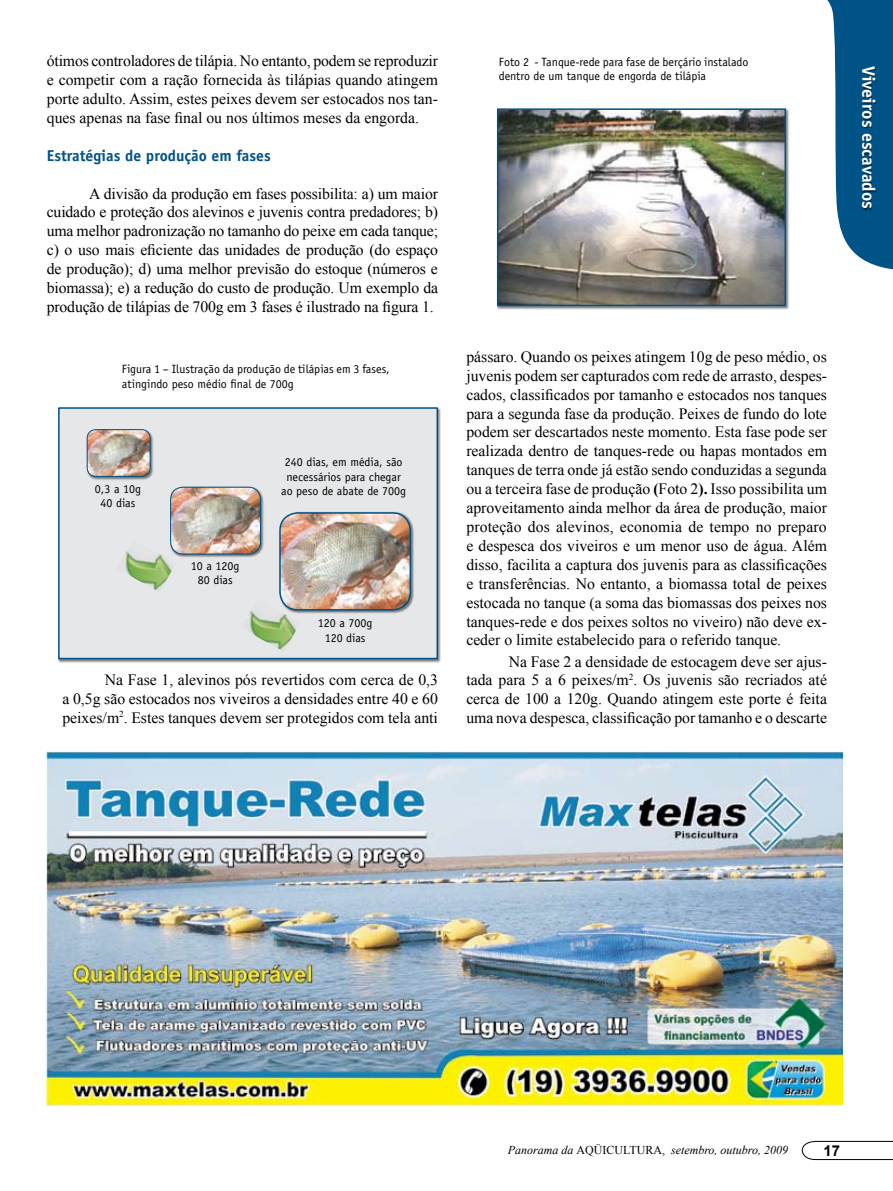
<style>
.page{position:relative;width:893px;height:1191px;background:#fff}
.page>*{position:absolute;margin:0;border:0;box-sizing:border-box;transform-origin:0 0}
.t1{font:700 18px "Officina Sans";color:#fff}
.t2{font:15.75px/18.9px "Times New Roman";color:#000;text-align:justify}
.t3{font:700 15.75px "Officina Sans";color:#005387}
.t4{font:700 15px "Arial";color:#000}
.t5{font:12px/14.4px "Officina Sans";color:#000;text-align:center}
.t6{font:italic 12px "Times New Roman";color:#000}
.s1{font-weight:700}
.s2{font-style:normal}
</style>
<div class="page">
<svg style="left:801px;top:1140px;width:92px;height:20px"></svg>
<svg style="left:827px;top:0;width:66px;height:260px"></svg>
<div style="left:863px;top:67px;width:30px;height:212px;background:#000;opacity:.5"></div>
<div style="left:58px;top:407px;width:389px;height:262px;background:#000;opacity:.5"></div>
<div style="left:58px;top:407px;width:380px;height:252px;background:#e6e7e8;border:2px solid #005387"></div>
<div style="left:279px;top:511px;width:141px;height:109px;background:#000;opacity:.5"></div>
<img style="left:280px;top:513px;width:130px;height:97px">
<div style="left:279px;top:512px;width:132px;height:98px;border:2px solid #005387;border-radius:18px"></div>
<div style="left:170px;top:486px;width:101px;height:78px;background:#000;opacity:.5"></div>
<img style="left:171px;top:487px;width:90px;height:67px">
<div style="left:170px;top:487px;width:91px;height:67px;border:1px solid #005387;border-radius:12px"></div>
<div style="left:86px;top:429px;width:74px;height:57px;background:#000;opacity:.5"></div>
<img style="left:87px;top:429px;width:63px;height:47px">
<div style="left:87px;top:429px;width:63px;height:48px;border:1px solid #005387;border-radius:9px"></div>
<img style="left:119px;top:539px;width:57px;height:52px">
<img style="left:243px;top:598px;width:57px;height:52px">
<div style="left:496px;top:108px;width:299px;height:208px;background:#000;opacity:.5"></div>
<img style="left:500px;top:111px;width:283px;height:192px">
<div style="left:497px;top:108px;width:289px;height:198px;border:2px solid #005387"></div>
<img style="left:47px;top:752px;width:796px;height:353px">
<p class="t2" style="left:47px;top:51px;width:393px">ótimos controladores de tilápia. No entanto, podem se reproduzir</p>
<p class="t2" style="left:47px;top:70px;width:393px">e competir com a ração fornecida às tilápias quando atingem porte adulto. Assim, estes peixes devem ser estocados nos tan&shy;ques apenas na fase final ou nos últimos meses da engorda.</p>
<p class="t3" style="left:47px;top:146px;width:225px">Estratégias de produção em fases</p>
<p class="t2" style="left:47px;top:184px;width:393px;text-indent:43px">A divisão da produção em fases possibilita: a) um maior cuidado e proteção dos alevinos e juvenis contra predadores; b) uma melhor padronização no tamanho do peixe em cada tanque; c) o uso mais eficiente das unidades de produção (do espaço de produção); d) uma melhor previsão do estoque (números e biomassa); e) a redução do custo de produção. Um exemplo da produção de tilápias de 700g em 3 fases é ilustrado na figura 1.</p>
<p class="t5" style="left:122px;top:362px;width:269px;text-align:left">Figura 1 – Ilustração da produção de tilápias em 3 fases, atingindo peso médio final de 700g</p>
<p class="t5" style="left:95px;top:481px;width:48px">0,3 a 10g<br>40 dias</p>
<p class="t5" style="left:191px;top:559px;width:50px">10 a 120g<br>80 dias</p>
<p class="t5" style="left:281px;top:455px;width:127px">240 dias, em média, são necessários para chegar ao peso de abate de 700g</p>
<p class="t5" style="left:318px;top:616px;width:56px">120 a 700g<br>120 dias</p>
<p class="t2" style="left:62px;top:670px;width:377px;text-indent:43px">Na Fase 1, alevinos pós revertidos com cerca de 0,3 a 0,5g são estocados nos viveiros a densidades entre 40 e 60 peixes/m<sup>2</sup>. Estes tanques devem ser protegidos com tela anti</p>
<p class="t5" style="left:499px;top:55px;width:251px;text-align:left">Foto 2 - Tanque-rede para fase de berçário instalado dentro de um tanque de engorda de tilápia</p>
<p class="t2" style="left:466px;top:347px;width:362px">pássaro. Quando os peixes atingem 10g de peso médio, os juvenis podem ser capturados com rede de arrasto, despes&shy;cados, classificados por tamanho e estocados nos tanques para a segunda fase da produção. Peixes de fundo do lote podem ser descartados neste momento. Esta fase pode ser realizada dentro de tanques-rede ou hapas montados em tanques de terra onde já estão sendo conduzidas a segunda ou a terceira fase de produção <span class="s1">(</span>Foto 2<span class="s1">).</span> Isso possibilita um aproveitamento ainda melhor da área de produção, maior proteção dos alevinos, economia de tempo no preparo e despesca dos viveiros e um menor uso de água. Além disso, facilita a captura dos juvenis para as classificações e transferências. No entanto, a biomassa total de peixes estocada no tanque (a soma das biomassas dos peixes nos tanques-rede e dos peixes soltos no viveiro) não deve ex&shy;ceder o limite estabelecido para o referido tanque.</p>
<p class="t2" style="left:466px;top:651px;width:362px;text-indent:43px">Na Fase 2 a densidade de estocagem deve ser ajus&shy;tada para 5 a 6 peixes/m<sup>2</sup>. Os juvenis são recriados até cerca de 100 a 120g. Quando atingem este porte é feita uma nova despesca, classificação por tamanho e o descarte</p>
<p class="t1" style="left:880px;top:66px;width:144px;rotate:90deg">Viveiros escavados</p>
<p class="t6" style="left:508px;top:1141px;width:282px">Panorama da <span class="s2">AQÜICULTURA,</span> setembro, outubro, 2009</p>
<p class="t4" style="left:823px;top:1140px;width:18px">17</p>
</div>
